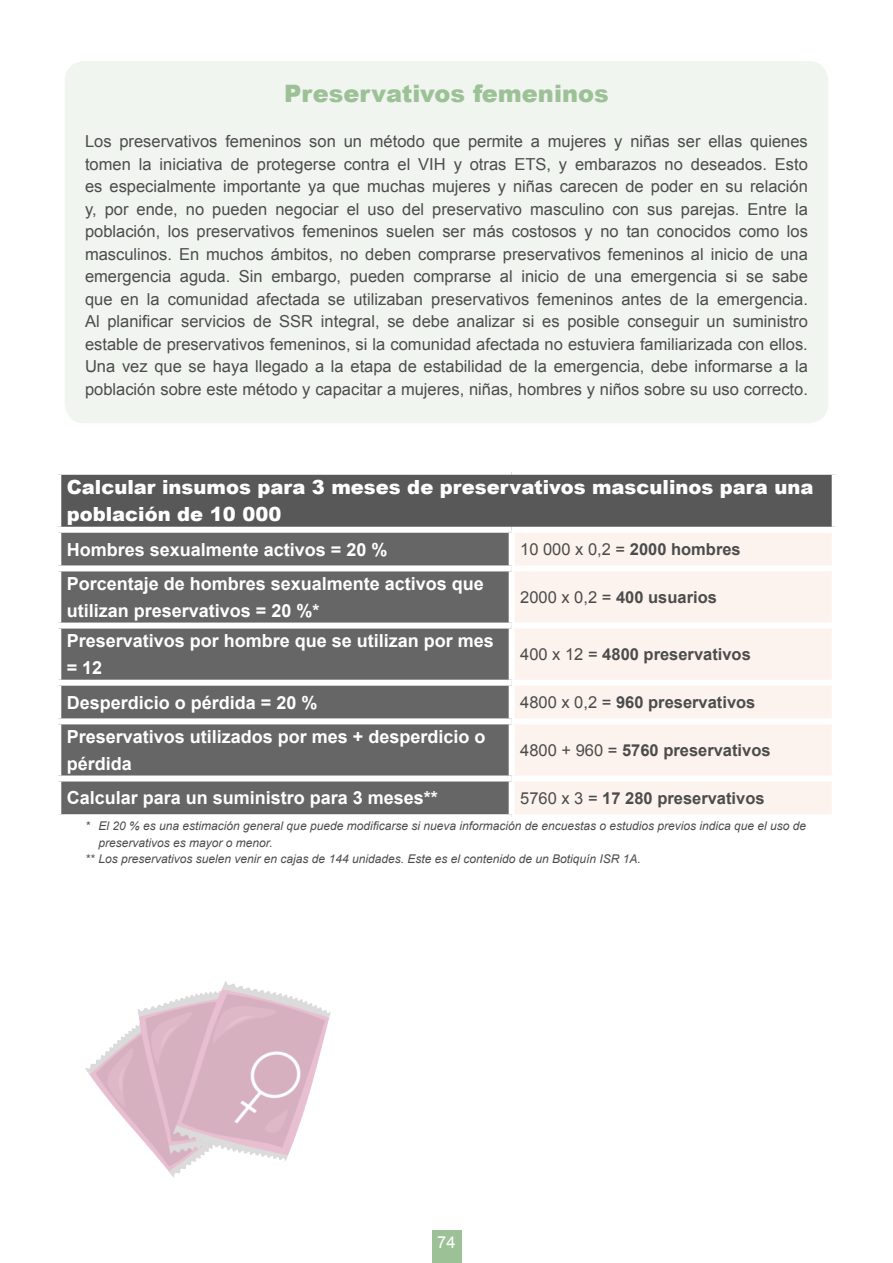
<style>
.page{position:relative;width:893px;height:1263px;background:#fff}
.page>*{position:absolute;margin:0;border:0;box-sizing:border-box;transform-origin:0 0}
.t1{font:900 24px "Arial";color:#9dc197}
.t2{font:900 19.5px/27px "Arial";color:#fff}
.t3{font:700 18px/27px "Arial";color:#fff}
.t4{font:16.5px/22.5px "Arial";color:#4c4c4c;text-align:justify}
.t5{font:700 16.5px "Arial";color:#4c4c4c}
.t6{font:16.5px "Arial";color:#fff}
.t7{font:italic 12px "Arial";color:#4c4c4c}
.s1{font-weight:400}
</style>
<div class="page">
<div style="left:432px;top:1231px;width:29px;height:32px;background:#9dc197"></div>
<div style="left:65px;top:61px;width:763px;height:362px;background:#f0f5ef;border-radius:20px"></div>
<div style="left:58px;top:472px;width:777px;height:58px;background:#585858"></div>
<svg style="left:61px;top:533px;width:448px;height:281px;background:#6a6a6a"></svg>
<div style="left:515px;top:533px;width:317px;height:281px;background:#fcf3ee"></div>
<div style="left:832px;top:475px;width:6px;height:52px;background:#fff"></div>
<div style="left:55px;top:469px;width:457px;height:6px;background:#fff"></div>
<div style="left:55px;top:475px;width:6px;height:52px;background:#fff"></div>
<div style="left:512px;top:469px;width:326px;height:6px;background:#fff"></div>
<div style="left:55px;top:527px;width:457px;height:6px;background:#fff"></div>
<div style="left:512px;top:527px;width:326px;height:6px;background:#fff"></div>
<div style="left:55px;top:565px;width:457px;height:6px;background:#fff"></div>
<div style="left:55px;top:622px;width:457px;height:6px;background:#fff"></div>
<div style="left:55px;top:680px;width:457px;height:6px;background:#fff"></div>
<div style="left:55px;top:718px;width:457px;height:6px;background:#fff"></div>
<div style="left:55px;top:775px;width:457px;height:6px;background:#fff"></div>
<div style="left:512px;top:565px;width:326px;height:6px;background:#fff"></div>
<div style="left:512px;top:622px;width:326px;height:6px;background:#fff"></div>
<div style="left:512px;top:680px;width:326px;height:6px;background:#fff"></div>
<div style="left:512px;top:718px;width:326px;height:6px;background:#fff"></div>
<div style="left:512px;top:775px;width:326px;height:6px;background:#fff"></div>
<img style="left:85px;top:981px;width:245px;height:197px">
<h1 class="t1" style="left:284px;top:76px;width:326px">Preservativos femeninos</h1>
<p class="t4" style="left:85px;top:130px;width:724px">Los preservativos femeninos son un método que permite a mujeres y niñas ser ellas quienes tomen la iniciativa de protegerse contra el VIH y otras ETS, y embarazos no deseados. Esto es especialmente importante ya que muchas mujeres y niñas carecen de poder en su relación y, por ende, no pueden negociar el uso del preservativo masculino con sus parejas. Entre la población, los preservativos femeninos suelen ser más costosos y no tan conocidos como los masculinos. En muchos ámbitos, no deben comprarse preservativos femeninos al inicio de una emergencia aguda. Sin embargo, pueden comprarse al inicio de una emergencia si se sabe que en la comunidad afectada se utilizaban preservativos femeninos antes de la emergencia.<br>Al planificar servicios de SSR integral, se debe analizar si es posible conseguir un suministro estable de preservativos femeninos, si la comunidad afectada no estuviera familiarizada con ellos.<br>Una vez que se haya llegado a la etapa de estabilidad de la emergencia, debe informarse a la población sobre este método y capacitar a mujeres, niñas, hombres y niños sobre su uso correcto.</p>
<p class="t2" style="left:67px;top:473px;width:748px">Calcular insumos para 3 meses de preservativos masculinos para una población de 10 000</p>
<p class="t3" style="left:67px;top:536px;width:322px">Hombres sexualmente activos = 20 %</p>
<p class="t5" style="left:520px;top:538px;width:222px"><span class="s1">10 000 x 0,2 =</span> 2000 hombres</p>
<p class="t3" style="left:67px;top:571px;width:419px">Porcentaje de hombres sexualmente activos que utilizan preservativos = 20 %*</p>
<p class="t5" style="left:520px;top:586px;width:198px"><span class="s1">2000 x 0,2 =</span> 400 usuarios</p>
<p class="t3" style="left:67px;top:628px;width:429px">Preservativos por hombre que se utilizan por mes = 12</p>
<p class="t5" style="left:520px;top:643px;width:232px"><span class="s1">400 x 12 =</span> 4800 preservativos</p>
<p class="t3" style="left:67px;top:689px;width:252px">Desperdicio o pérdida = 20 %</p>
<p class="t5" style="left:520px;top:691px;width:237px"><span class="s1">4800 x 0,2 =</span> 960 preservativos</p>
<p class="t3" style="left:67px;top:724px;width:420px">Preservativos utilizados por mes + desperdicio o pérdida</p>
<p class="t5" style="left:520px;top:739px;width:252px"><span class="s1">4800 + 960 =</span> 5760 preservativos</p>
<p class="t3" style="left:67px;top:785px;width:373px">Calcular para un suministro para 3 meses**</p>
<p class="t5" style="left:520px;top:787px;width:246px"><span class="s1">5760 x 3 =</span> 17 280 preservativos</p>
<p class="t7" style="left:85px;top:818px;width:723px">* El 20 % es una estimación general que puede modificarse si nueva información de encuestas o estudios previos indica que el uso de</p>
<p class="t7" style="left:99px;top:835px;width:176px">preservativos es mayor o menor.</p>
<p class="t7" style="left:85px;top:851px;width:557px">** Los preservativos suelen venir en cajas de 144 unidades. Este es el contenido de un Botiquín ISR 1A.</p>
<p class="t6" style="left:437px;top:1231px;width:20px">74</p>
</div>
